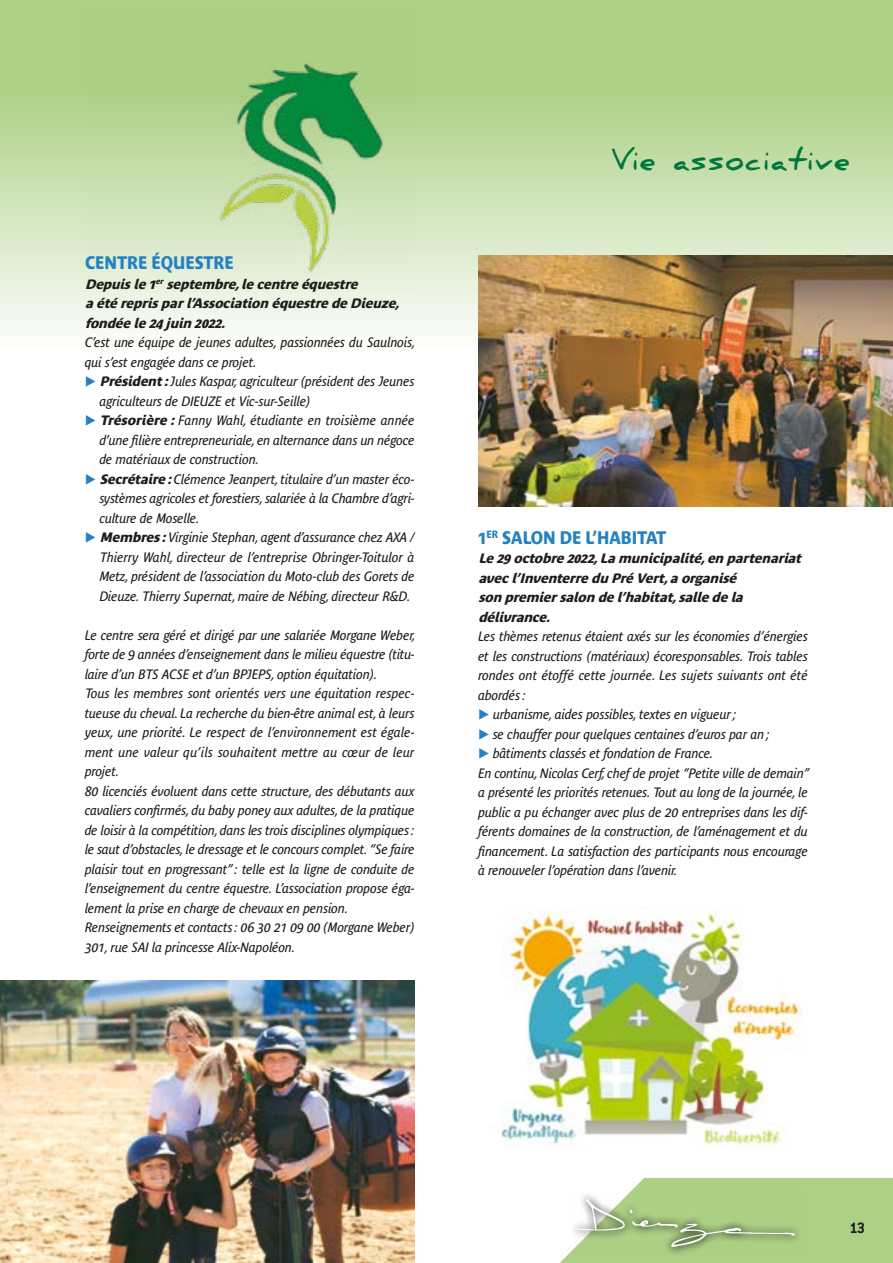
<style>
.page{position:relative;width:893px;height:1263px;background:#fff}
.page>*{position:absolute;margin:0;border:0;box-sizing:border-box;transform-origin:0 0}
.RUBRIQUE{font:700 30px "Daniel";letter-spacing:.05em;color:#00773d}
.INTER{font:700 18px "Bienvenue";color:#2581c4;scale:.9 1}
.TEXTE{font:700 18px "Bienvenue";color:#2581c4;scale:.9 1}
.t1{font:700 16.5px "Conduit ITC";color:#1d1d1b}
.TEXTE-2{font:italic 13.5px/19.5px "Bienvenue";color:#1d1d1b;text-align:justify}
.CHAPO{font:italic 700 13.5px/19.5px "Bienvenue";color:#1d1d1b}
.s1{font-family:"European Pi Three";font-style:normal;color:#2581c4}
.s2{font-weight:700}
</style>
<div class="page">
<svg style="left:0;top:0;width:893px;height:332px;background:#c3dda7"></svg>
<img style="left:478px;top:255px;width:415px;height:252px">
<img style="left:501px;top:908px;width:307px;height:237px">
<img style="left:0;top:980px;width:415px;height:283px">
<img style="left:85px;top:13px;width:330px;height:280px">
<div style="left:560px;top:1178px;width:333px;height:85px;background:#acd084"></div>
<img style="left:561px;top:1180px;width:247px;height:81px">
<p class="TEXTE" style="left:85px;top:252px;width:167px">CENTRE ÉQUESTRE</p>
<p class="CHAPO" style="left:85px;top:274px;width:316px">Depuisle1<sup>er</sup> septembre, lecentreéquestre aétéreprisparl’Association équestredeDieuze, fondéele24j uin 2022.</p>
<p class="TEXTE-2" style="left:85px;top:333px;width:332px">C’est une équipe de jeunes adultes, passionnées du Saulnois, qui s’est engagée dans ce projet.</p>
<p class="TEXTE-2" style="left:100px;top:372px;width:316px;text-indent:-15px"><span class="s1">E</span> <span class="s2">Président:</span>Jules Kaspar, agriculteur (président des Jeunes agriculteurs de DIEUZE et Vic-sur-Seille)</p>
<p class="TEXTE-2" style="left:100px;top:411px;width:317px;text-indent:-15px"><span class="s1">E</span> <span class="s2">Trésorière:</span> Fanny Wahl, étudiante en troisième année d’une filière entrepreneuriale, en alternance dans un négoce de matériaux de construction.</p>
<p class="TEXTE-2" style="left:100px;top:469px;width:316px;text-indent:-15px"><span class="s1">E</span> <span class="s2">Secrétaire:</span>Clémence Jeanpert, titulaire d’un master éco&shy;systèmes agricoles et forestiers, salariée à la Chambre d’agri&shy;culture de Moselle.</p>
<p class="TEXTE-2" style="left:100px;top:528px;width:316px;text-indent:-15px"><span class="s1">E</span> <span class="s2">Membres:</span>Virginie Stephan, agent d’assurance chez AXA / Thierry Wahl, directeur de l’entreprise Obringer-Toitulor à Metz, président de l’association du Moto-club des Gorets de Dieuze. Thierry Supernat, maire de Nébing, directeur R&amp;D.</p>
<p class="TEXTE-2" style="left:85px;top:625px;width:332px">Le centre sera géré et dirigé par une salariée Morgane Weber, forte de 9 années d’enseignement dans le milieu équestre (titu&shy;laire d’un BTS ACSE et d’un BPJEPS, option équitation).</p>
<p class="TEXTE-2" style="left:85px;top:684px;width:331px">Tous les membres sont orientés vers une équitation respec&shy;tueuse du cheval. La recherche du bien-être animal est, à leurs yeux, une priorité. Le respect de l’environnement est égale&shy;ment une valeur qu’ils souhaitent mettre au cœur de leur projet.</p>
<p class="TEXTE-2" style="left:85px;top:781px;width:331px">80 licenciés évoluent dans cette structure, des débutants aux cavaliers confirmés, du baby poney aux adultes, de la pratique de loisir à la compétition, dans les trois disciplines olympiques : le saut d’obstacles, le dressage et le concours complet. “Se faire plaisir tout en progressant” : telle est la ligne de conduite de l’enseignement du centre équestre. L’association propose éga&shy;lement la prise en charge de chevaux en pension.</p>
<p class="TEXTE-2" style="left:85px;top:918px;width:331px">Renseignements et contacts : 06 30 21 09 00 (Morgane Weber)<br>301, rue SAI la princesse Alix-Napoléon.</p>
<p class="RUBRIQUE" style="left:611px;top:142px;width:240px">Vie associative</p>
<p class="INTER" style="left:478px;top:527px;width:210px">1<sup>ER</sup> SALON DE L’HABITAT</p>
<p class="CHAPO" style="left:478px;top:548px;width:328px">Le29octobre2022, Lamunicipalité, en partenariat avecl’Inventerredu PréVert, aorganisé<br>son premiersalon del’habitat, salledela délivrance.</p>
<p class="TEXTE-2" style="left:478px;top:626px;width:331px">Les thèmes retenus étaient axés sur les économies d’énergies et les constructions (matériaux) écoresponsables. Trois tables rondes ont étoffé cette journée. Les sujets suivants ont été abordés :</p>
<p class="TEXTE-2" style="left:478px;top:704px;width:260px"><span class="s1">E</span> urbanisme, aides possibles, textes en vigueur ;</p>
<p class="TEXTE-2" style="left:478px;top:724px;width:293px"><span class="s1">E</span> se chauffer pour quelques centaines d’euros par an ;</p>
<p class="TEXTE-2" style="left:478px;top:743px;width:237px"><span class="s1">E</span> bâtiments classés et fondation de France.</p>
<p class="TEXTE-2" style="left:478px;top:763px;width:333px;text-align:left">En continu, Nicolas Cerf, chef de projet “Petite ville de demain” a présenté les priorités retenues. Tout au long de la journée, le public a pu échanger avec plus de 20 entreprises dans les dif&shy;férents domaines de la construction, de l’aménagement et du financement. La satisfaction des participants nous encourage à renouveler l’opération dans l’avenir.</p>
<p class="t1" style="left:850px;top:1218px;width:17px">13</p>
</div>
